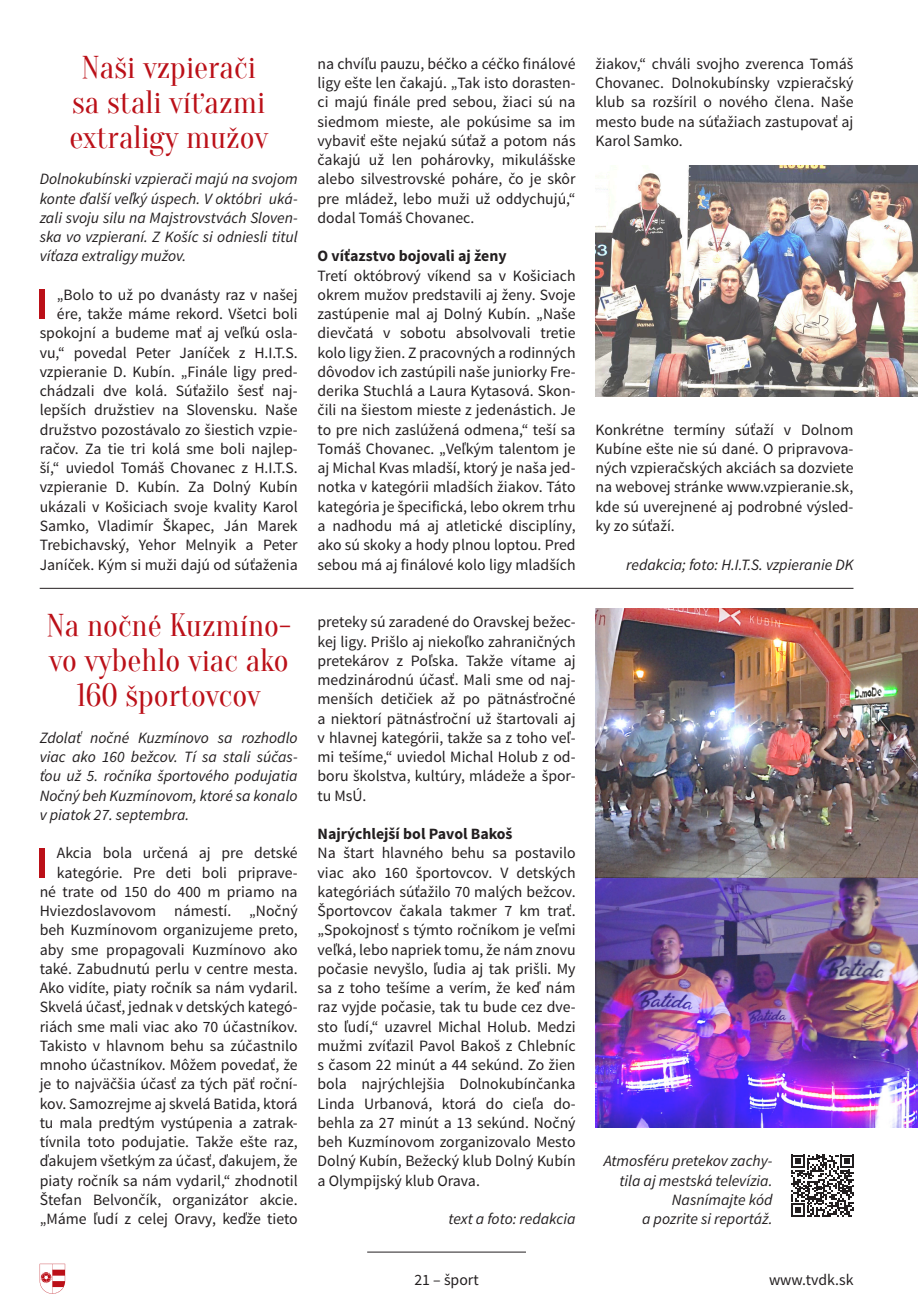
<style>
.page{position:relative;width:918px;height:1305px;background:#fff}
.page>*{position:absolute;margin:0;border:0;box-sizing:border-box;transform-origin:0 0}
.prvý_odstavec_s_inic{font:45.5px "Source Sans Pro";color:#bb1018;scale:1.4 1}
.malý_nadpis__červený{font:31.5px/35px "Oranienbaum";color:#bb1018;text-align:center}
.prvý_odstavec_s_inic-2{font:15.75px/19.2px "Source Sans Pro";color:#231f20;text-align:justify}
.malý_perex{font:italic 15.75px/19.2px "Source Sans Pro";color:#231f20;text-align:justify}
.meno_autora__pokrač{font:italic 15.75px/19.2px "Source Sans Pro";color:#231f20;text-align:right}
.podnadpis{font:700 15.75px "Source Sans Pro";color:#231f20}
</style>
<div class="page">
<svg style="left:40px;top:1263px;width:25px;height:30px"></svg>
<hr style="left:367px;top:1251px;width:159px;height:1px;background:#231f20">
<img style="left:595px;top:165px;width:323px;height:231px">
<hr style="left:40px;top:588px;width:813px;height:1px;background:#231f20">
<img style="left:595px;top:608px;width:323px;height:520px">
<svg style="left:791px;top:1154px;width:62px;height:62px"></svg>
<p class="malý_nadpis__červený" style="left:69px;top:50px;width:200px">Naši vzpierači sa stali víťazmi extraligy mužov</p>
<p class="malý_perex" style="left:40px;top:170px;width:259px">Dolnokubínski vzpierači majú na svojom konte ďalší veľký úspech. V októbri uká&shy;zali svoju silu na Majstrovstvách Sloven&shy;ska vo vzpieraní. Z Košíc si odniesli titul víťaza extraligy mužov.</p>
<p class="prvý_odstavec_s_inic" style="left:34px;top:276px;width:13px">I</p>
<p class="prvý_odstavec_s_inic-2" style="left:40px;top:285px;width:259px;text-align:right">„Bolo to už po dvanásty raz v našej ére, takže máme rekord. Všetci boli spokojní a budeme mať aj veľkú osla&shy;vu,“ povedal Peter Janíček z H.I.T.S. vzpieranie D. Kubín. „Finále ligy pred&shy;chádzali dve kolá. Súťažilo šesť naj&shy;lepších družstiev na Slovensku. Naše družstvo pozostávalo zo šiestich vzpie&shy;račov. Za tie tri kolá sme boli najlep&shy;ší,“ uviedol Tomáš Chovanec z H.I.T.S. vzpieranie D. Kubín. Za Dolný Kubín ukázali v Košiciach svoje kvality Karol Samko, Vladimír Škapec, Ján Marek Trebichavský, Yehor Melnyik a Peter Janíček. Kým si muži dajú od súťaženia</p>
<p class="malý_nadpis__červený" style="left:46px;top:609px;width:246px">Na nočné Kuzmíno&shy;vo vybehlo viac ako<br>160 športovcov</p>
<p class="malý_perex" style="left:40px;top:728px;width:259px">Zdolať nočné Kuzmínovo sa rozhodlo viac ako 160 bežcov. Tí sa stali súčas&shy;ťou už 5. ročníka športového podujatia Nočný beh Kuzmínovom, ktoré sa konalo v piatok 27. septembra.</p>
<p class="prvý_odstavec_s_inic" style="left:34px;top:834px;width:13px">I</p>
<p class="prvý_odstavec_s_inic-2" style="left:40px;top:844px;width:259px;text-align:right">Akcia bola určená aj pre detské kategórie. Pre deti boli priprave&shy;né trate od 150 do 400 m priamo na Hviezdoslavovom námestí. „Nočný beh Kuzmínovom organizujeme preto, aby sme propagovali Kuzmínovo ako také. Zabudnutú perlu v centre mesta.<br>Ako vidíte, piaty ročník sa nám vydaril.<br>Skvelá účasť, jednak v detských kategó&shy;riách sme mali viac ako 70 účastníkov.<br>Takisto v hlavnom behu sa zúčastnilo mnoho účastníkov. Môžem povedať, že je to najväčšia účasť za tých päť roční&shy;kov. Samozrejme aj skvelá Batida, ktorá tu mala predtým vystúpenia a zatrak&shy;tívnila toto podujatie. Takže ešte raz, ďakujem všetkým za účasť, ďakujem, že piaty ročník sa nám vydaril,“ zhodnotil Štefan Belvončík, organizátor akcie. „Máme ľudí z celej Oravy, keďže tieto</p>
<p class="prvý_odstavec_s_inic-2" style="left:317px;top:54px;width:259px">na chvíľu pauzu, béčko a céčko finálové ligy ešte len čakajú. „Tak isto dorasten&shy;ci majú finále pred sebou, žiaci sú na siedmom mieste, ale pokúsime sa im vybaviť ešte nejakú súťaž a potom nás čakajú už len pohárovky, mikulášske alebo silvestrovské poháre, čo je skôr pre mládež, lebo muži už oddychujú,“ dodal Tomáš Chovanec.</p>
<p class="podnadpis" style="left:317px;top:246px;width:190px">O víťazstvo bojovali aj ženy</p>
<p class="prvý_odstavec_s_inic-2" style="left:317px;top:266px;width:259px">Tretí októbrový víkend sa v Košiciach okrem mužov predstavili aj ženy. Svoje zastúpenie mal aj Dolný Kubín. „Naše dievčatá v sobotu absolvovali tretie kolo ligy žien. Z pracovných a rodinných dôvodov ich zastúpili naše juniorky Fre&shy;derika Stuchlá a Laura Kytasová. Skon&shy;čili na šiestom mieste z jedenástich. Je to pre nich zaslúžená odmena,“ teší sa Tomáš Chovanec. „Veľkým talentom je aj Michal Kvas mladší, ktorý je naša jed&shy;notka v kategórii mladších žiakov. Táto kategória je špecifická, lebo okrem trhu a nadhodu má aj atletické disciplíny, ako sú skoky a hody plnou loptou. Pred sebou má aj finálové kolo ligy mladších</p>
<p class="prvý_odstavec_s_inic-2" style="left:317px;top:613px;width:259px">preteky sú zaradené do Oravskej bežec&shy;kej ligy. Prišlo aj niekoľko zahraničných pretekárov z Poľska. Takže vítame aj medzinárodnú účasť. Mali sme od naj&shy;menších detičiek až po pätnásťročné a niektorí pätnásťroční už štartovali aj v hlavnej kategórii, takže sa z toho veľ&shy;mi tešíme,“ uviedol Michal Holub z od&shy;boru školstva, kultúry, mládeže a špor&shy;tu MsÚ.</p>
<p class="podnadpis" style="left:317px;top:824px;width:196px">Najrýchlejší bol Pavol Bakoš</p>
<p class="prvý_odstavec_s_inic-2" style="left:317px;top:844px;width:260px">Na štart hlavného behu sa postavilo viac ako 160 športovcov. V detských kategóriách súťažilo 70 malých bežcov.<br>Športovcov čakala takmer 7 km trať. „Spokojnosť s týmto ročníkom je veľmi veľká, lebo napriek tomu, že nám znovu počasie nevyšlo, ľudia aj tak prišli. My sa z toho tešíme a verím, že keď nám raz vyjde počasie, tak tu bude cez dve&shy;sto ľudí,“ uzavrel Michal Holub. Medzi mužmi zvíťazil Pavol Bakoš z Chlebníc s časom 22 minút a 44 sekúnd. Zo žien bola najrýchlejšia Dolnokubínčanka Linda Urbanová, ktorá do cieľa do&shy;behla za 27 minút a 13 sekúnd. Nočný beh Kuzmínovom zorganizovalo Mesto Dolný Kubín, Bežecký klub Dolný Kubín a Olympijský klub Orava.</p>
<p class="meno_autora__pokrač" style="left:448px;top:1209px;width:129px">text a foto: redakcia</p>
<p class="prvý_odstavec_s_inic-2" style="left:595px;top:54px;width:259px">žiakov,“ chváli svojho zverenca Tomáš Chovanec. Dolnokubínsky vzpieračský klub sa rozšíril o nového člena. Naše mesto bude na súťažiach zastupovať aj Karol Samko.</p>
<p class="prvý_odstavec_s_inic-2" style="left:595px;top:420px;width:259px">Konkrétne termíny súťaží v Dolnom Kubíne ešte nie sú dané. O pripravova&shy;ných vzpieračských akciách sa dozviete na webovej stránke www.vzpieranie.sk, kde sú uverejnené aj podrobné výsled&shy;ky zo súťaží.</p>
<p class="meno_autora__pokrač" style="left:626px;top:555px;width:229px">redakcia; foto: H.I.T.S. vzpieranie DK</p>
<p class="meno_autora__pokrač" style="left:604px;top:1151px;width:170px">Atmosféru pretekov zachy&shy;tila aj mestská televízia.<br>Nasnímajte kód<br>a pozrite si reportáž.</p>
<p class="prvý_odstavec_s_inic-2" style="left:414px;top:1270px;width:66px">21 – šport</p>
<p class="prvý_odstavec_s_inic-2" style="left:769px;top:1270px;width:86px">www.tvdk.sk</p>
</div>
